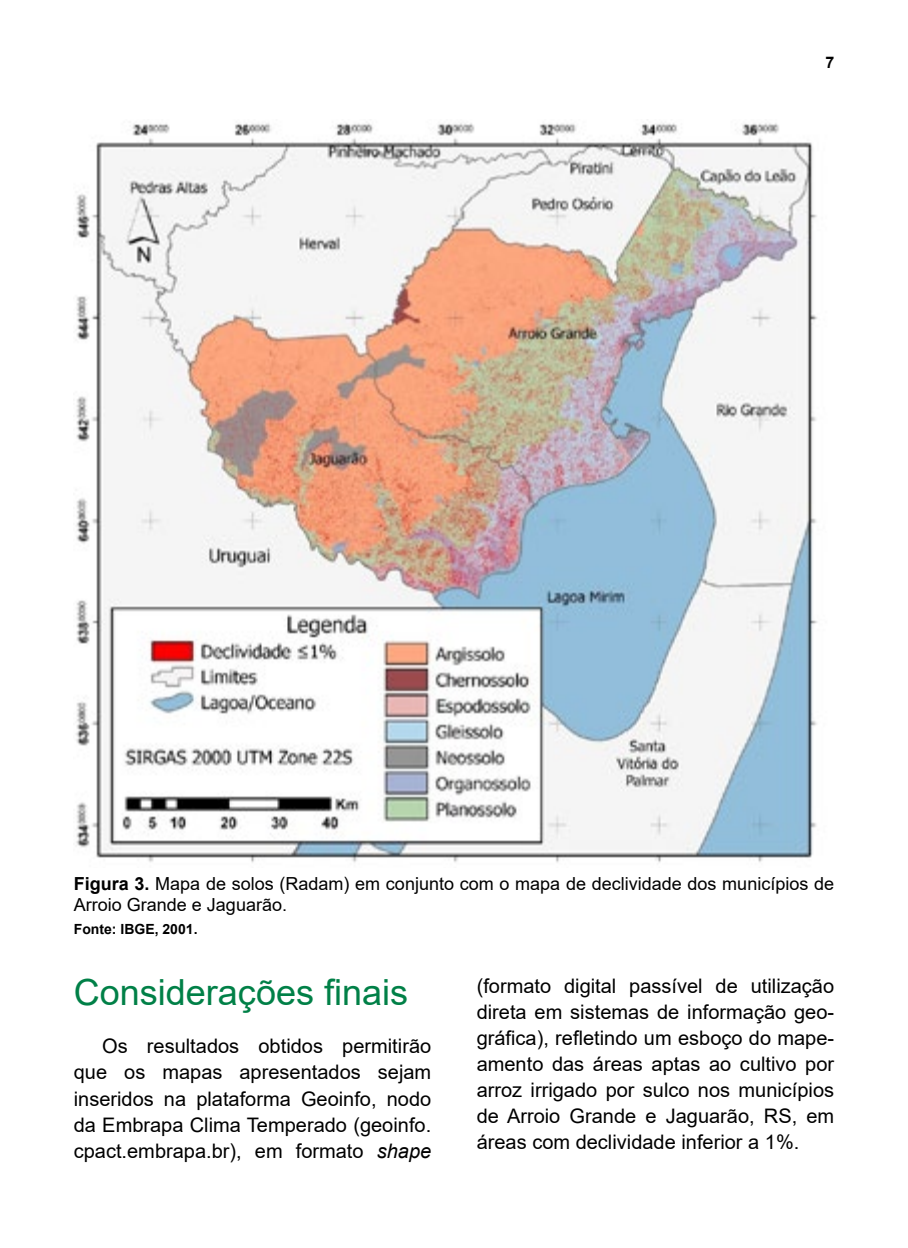
<style>
.page{position:relative;width:908px;height:1248px;background:#fff}
.page>*{position:absolute;margin:0;border:0;box-sizing:border-box;transform-origin:0 0}
.t1{font:36px "Arial";color:#008047}
.t2{font:20px/26px "Arial";color:#000;text-align:justify}
.t3{font:18px/21.6px "Arial";color:#000}
.t4{font:700 16px "Arial";color:#000}
.t5{font:700 14px "Arial";color:#000}
.s1{font-weight:700}
.s2{font-style:italic}
</style>
<div class="page">
<img style="left:76px;top:119px;width:742px;height:744px">
<p class="t4" style="left:825px;top:51px;width:10px">7</p>
<p class="t3" style="left:74px;top:872px;width:761px"><span class="s1">Figura 3.</span> Mapa de solos (Radam) em conjunto com o mapa de declividade dos municípios de<br>Arroio Grande e Jaguarão.</p>
<p class="t5" style="left:74px;top:918px;width:125px">Fonte: IBGE, 2001.</p>
<h1 class="t1" style="left:74px;top:967px;width:336px">Considerações finais</h1>
<p class="t2" style="left:74px;top:1033px;width:359px;text-indent:28px">Os resultados obtidos permitirão que os mapas apresentados sejam inseridos na plataforma Geoinfo, nodo da Embrapa Clima Temperado (geoinfo. cpact.embrapa.br), em formato <span class="s2">shape</span></p>
<p class="t2" style="left:476px;top:972px;width:359px">(formato digital passível de utilização direta em sistemas de informação geo&shy;gráfica), refletindo um esboço do mape&shy;amento das áreas aptas ao cultivo por arroz irrigado por sulco nos municípios de Arroio Grande e Jaguarão, RS, em áreas com declividade inferior a 1%.</p>
</div>
